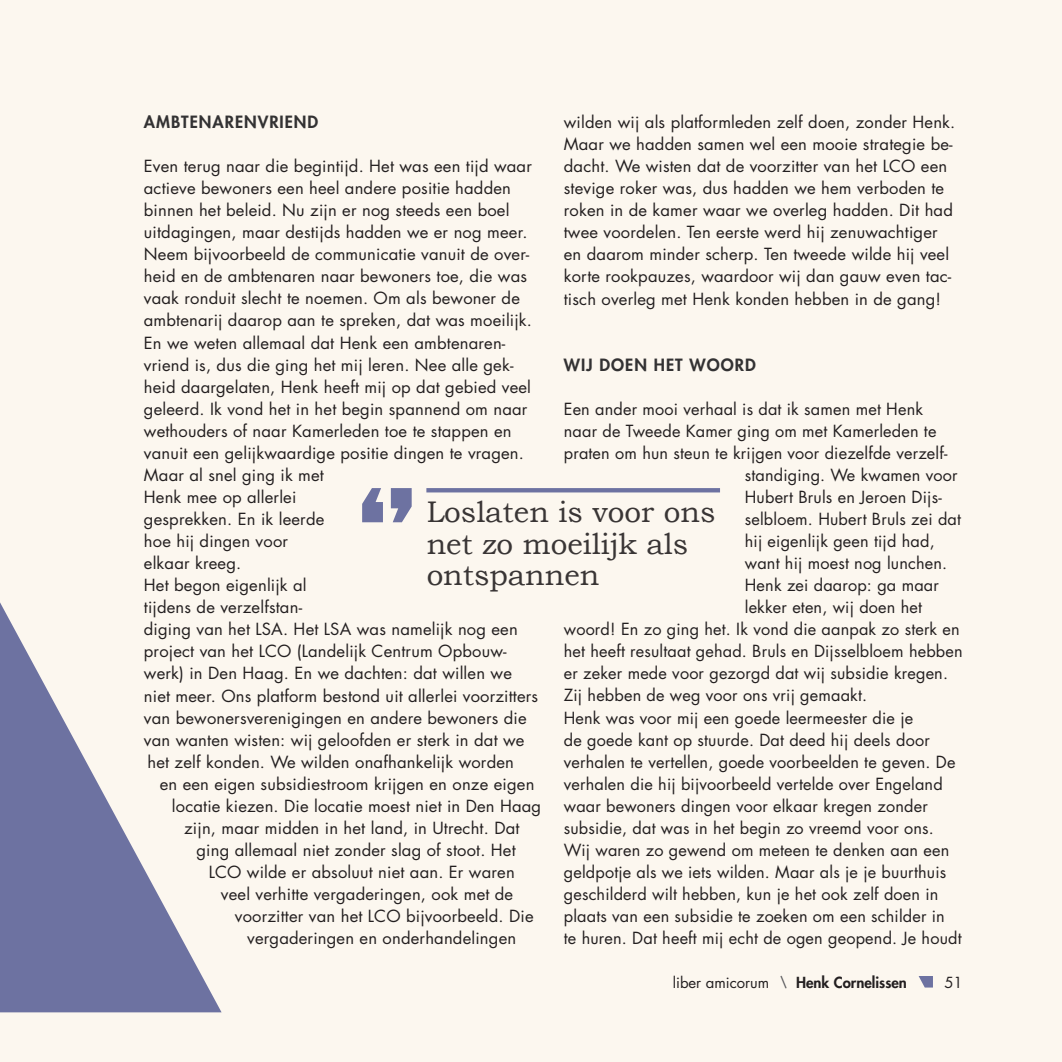
<style>
.page{position:relative;width:1062px;height:1062px;background:#fff}
.page>*{position:absolute;margin:0;border:0;box-sizing:border-box;transform-origin:0 0}
.t1{font:29.75px/31.5px "Bookman Old Style";color:#231f20}
.Koppen{font:800 16.45px "Futura Std";letter-spacing:.06em;color:#333233}
.Tekst{font:16.28px/22.1px "Futura Std";letter-spacing:.01em;color:#231f20}
.t2{font:800 14.88px "Futura Std";color:#231f20}
.t3{font:14.88px "Futura Std";color:#231f20}
.s1{font-weight:400}
.s2{font-weight:400;font-style:italic;color:#58585b}
</style>
<div class="page">
<div style="left:10px;top:0;width:1052px;height:1062px;background:#fcf7ef"></div>
<div style="left:0;top:0;width:10px;height:1062px;background:#fcf7ef"></div>
<svg style="left:0;top:602px;width:222px;height:410px"></svg>
<svg style="left:918px;top:976px;width:15px;height:11px"></svg>
<hr style="left:426px;top:488px;width:294px;height:4px;background:#6d72a1">
<svg style="left:362px;top:488px;width:50px;height:34px"></svg>
<p class="Tekst" style="left:564px;top:111px;width:393px">wilden wij als platformleden zelf doen, zonder Henk.<br>Maar we hadden samen wel een mooie strategie be&shy;dacht. We wisten dat de voorzitter van het LCO een stevige roker was, dus hadden we hem verboden te roken in de kamer waar we overleg hadden. Dit had twee voordelen. Ten eerste werd hij zenuwachtiger en daarom minder scherp. Ten tweede wilde hij veel korte rookpauzes, waardoor wij dan gauw even tac&shy;tisch overleg met Henk konden hebben in de gang!</p>
<p class="Koppen" style="left:144px;top:111px;width:176px">AMBTENARENVRIEND</p>
<p class="Tekst" style="left:144px;top:155px;width:389px">Even terug naar die begintijd. Het was een tijd waar actieve bewoners een heel andere positie hadden binnen het beleid. Nu zijn er nog steeds een boel uitdagingen, maar destijds hadden we er nog meer.<br>Neem bijvoorbeeld de communicatie vanuit de over&shy;heid en de ambtenaren naar bewoners toe, die was vaak ronduit slecht te noemen. Om als bewoner de ambtenarij daarop aan te spreken, dat was moeilijk.<br>En we weten allemaal dat Henk een ambtenaren&shy;vriend is, dus die ging het mij leren. Nee alle gek&shy;heid daargelaten, Henk heeft mij op dat gebied veel geleerd. Ik vond het in het begin spannend om naar wethouders of naar Kamerleden toe te stappen en vanuit een gelijkwaardige positie dingen te vragen.<br>Maar al snel ging ik met<br>Henk mee op allerlei<br>gesprekken. En ik leerde<br>hoe hij dingen voor<br>elkaar kreeg.</p>
<p class="Tekst" style="left:144px;top:574px;width:164px">Het begon eigenlijk al</p>
<p class="Tekst" style="left:144px;top:596px;width:160px">tijdens de verzelfstan-</p>
<p class="Tekst" style="left:144px;top:618px;width:375px">diging van het LSA. Het LSA was namelijk nog een</p>
<p class="Tekst" style="left:144px;top:640px;width:364px">project van het LCO (Landelijk Centrum Opbouw-</p>
<p class="Tekst" style="left:144px;top:662px;width:369px">werk) in Den Haag. En we dachten: dat willen we</p>
<p class="Tekst" style="left:144px;top:684px;width:396px">niet meer. Ons platform bestond uit allerlei voorzitters</p>
<p class="Tekst" style="left:144px;top:706px;width:384px">van bewonersverenigingen en andere bewoners die</p>
<p class="Tekst" style="left:144px;top:729px;width:382px">van wanten wisten: wij geloofden er sterk in dat we</p>
<p class="Tekst" style="left:147px;top:751px;width:368px">het zelf konden. We wilden onafhankelijk worden</p>
<p class="Tekst" style="left:160px;top:773px;width:376px">en een eigen subsidiestroom krijgen en onze eigen</p>
<p class="Tekst" style="left:172px;top:795px;width:371px">locatie kiezen. Die locatie moest niet in Den Haag</p>
<p class="Tekst" style="left:184px;top:817px;width:337px">zijn, maar midden in het land, in Utrecht. Dat</p>
<p class="Tekst" style="left:196px;top:839px;width:321px">ging allemaal niet zonder slag of stoot. Het</p>
<p class="Tekst" style="left:209px;top:861px;width:307px">LCO wilde er absoluut niet aan. Er waren</p>
<p class="Tekst" style="left:221px;top:883px;width:294px">veel verhitte vergaderingen, ook met de</p>
<p class="Tekst" style="left:235px;top:905px;width:300px">voorzitter van het LCO bijvoorbeeld. Die</p>
<p class="Tekst" style="left:247px;top:927px;width:270px">vergaderingen en onderhandelingen</p>
<p class="Koppen" style="left:564px;top:354px;width:193px">WIJ DOEN HET WOORD</p>
<p class="Tekst" style="left:564px;top:398px;width:361px">Een ander mooi verhaal is dat ik samen met Henk</p>
<p class="Tekst" style="left:564px;top:420px;width:374px">naar de Tweede Kamer ging om met Kamerleden te</p>
<p class="Tekst" style="left:564px;top:442px;width:385px">praten om hun steun te krijgen voor diezelfde verzelf-</p>
<p class="Tekst" style="left:745px;top:464px;width:214px">standiging. We kwamen voor</p>
<p class="Tekst" style="left:745px;top:486px;width:198px">Hubert Bruls en Jeroen Dijs-</p>
<p class="Tekst" style="left:745px;top:508px;width:218px">selbloem. Hubert Bruls zei dat</p>
<p class="Tekst" style="left:745px;top:530px;width:191px">hij eigenlijk geen tijd had,</p>
<p class="Tekst" style="left:745px;top:552px;width:204px">want hij moest nog lunchen.</p>
<p class="Tekst" style="left:745px;top:574px;width:195px">Henk zei daarop: ga maar</p>
<p class="Tekst" style="left:745px;top:596px;width:179px">lekker eten, wij doen het</p>
<p class="Tekst" style="left:564px;top:618px;width:397px">woord! En zo ging het. Ik vond die aanpak zo sterk en</p>
<p class="Tekst" style="left:564px;top:640px;width:400px">het heeft resultaat gehad. Bruls en Dijsselbloem hebben</p>
<p class="Tekst" style="left:564px;top:662px;width:386px">er zeker mede voor gezorgd dat wij subsidie kregen.</p>
<p class="Tekst" style="left:564px;top:684px;width:305px">Zij hebben de weg voor ons vrij gemaakt.</p>
<p class="Tekst" style="left:564px;top:706px;width:399px">Henk was voor mij een goede leermeester die je<br>de goede kant op stuurde. Dat deed hij deels door verhalen te vertellen, goede voorbeelden te geven. De verhalen die hij bijvoorbeeld vertelde over Engeland waar bewoners dingen voor elkaar kregen zonder subsidie, dat was in het begin zo vreemd voor ons.<br>Wij waren zo gewend om meteen te denken aan een geldpotje als we iets wilden. Maar als je je buurthuis geschilderd wilt hebben, kun je het ook zelf doen in plaats van een subsidie te zoeken om een schilder in<br>te huren. Dat heeft mij echt de ogen geopend. Je houdt</p>
<h1 class="t1" style="left:426px;top:496px;width:291px">Loslaten is voor ons net zo moeilijk als ontspannen</h1>
<p class="t2" style="left:672px;top:972px;width:236px"><span class="s1">liber amicorum</span> <span class="s2">\</span> Henk Cornelissen</p>
<p class="t3" style="left:944px;top:972px;width:20px">51</p>
</div>
